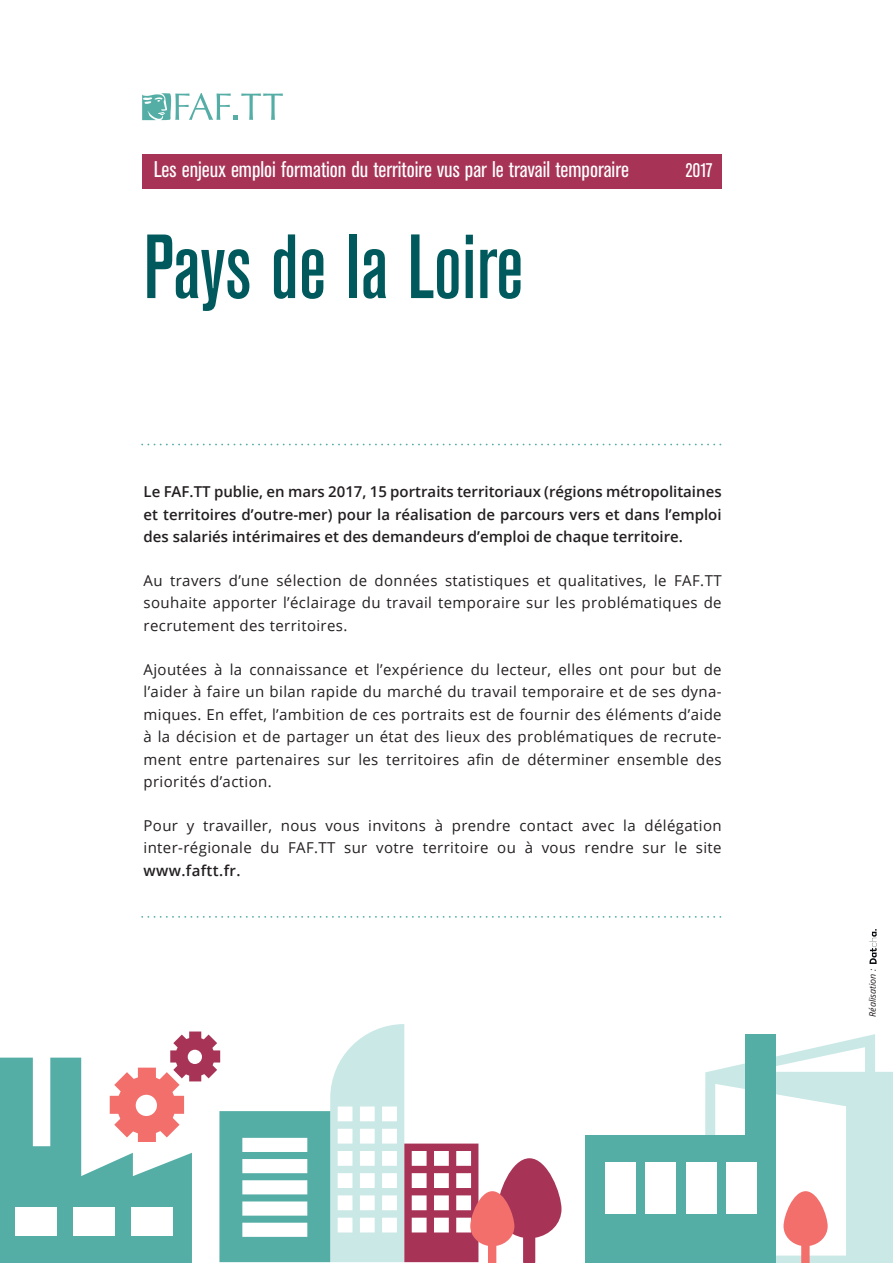
<style>
.page{position:relative;width:893px;height:1263px;background:#fff}
.page>*{position:absolute;margin:0;border:0;box-sizing:border-box;transform-origin:0 0}
.t1{font:500 condensed 90px "Akzidenz Grotesk BE";color:#005a5d}
.t2{font:condensed 22.5px "Akzidenz Grotesk BE";color:#fff}
.t3{font:condensed 19.5px "Akzidenz Grotesk BE";color:#fff}
.t4{font:15px/22.5px "Open Sans";letter-spacing:.025em;color:#231f20;text-align:justify}
.t5{font:600 15px/22.5px "Open Sans";color:#231f20;text-align:justify}
.t6{font:600 15px "Open Sans";letter-spacing:.025em;color:#231f20}
.t7{font:italic 9px "Open Sans";color:#231f20}
</style>
<div class="page">
<div style="left:585px;top:1135px;width:190px;height:127px;background:#54aea6"></div>
<svg style="left:697px;top:1034px;width:196px;height:229px"></svg>
<svg style="left:142px;top:93px;width:141px;height:27px"></svg>
<svg style="left:869px;top:929px;width:8px;height:35px"></svg>
<svg style="left:0;top:1024px;width:561px;height:239px"></svg>
<div style="left:605px;top:1162px;width:30px;height:52px;background:#fff"></div>
<div style="left:645px;top:1162px;width:31px;height:52px;background:#fff"></div>
<div style="left:686px;top:1162px;width:31px;height:52px;background:#fff"></div>
<div style="left:726px;top:1162px;width:31px;height:52px;background:#fff"></div>
<div style="left:745px;top:1034px;width:30px;height:108px;background:#54aea6"></div>
<div style="left:131px;top:1208px;width:42px;height:28px;background:#fff"></div>
<div style="left:73px;top:1208px;width:42px;height:28px;background:#fff"></div>
<div style="left:15px;top:1208px;width:42px;height:28px;background:#fff"></div>
<div style="left:142px;top:155px;width:580px;height:34px;background:#a73457"></div>
<svg style="left:142px;top:444px;width:580px;height:1px"></svg>
<svg style="left:142px;top:916px;width:580px;height:2px"></svg>
<h2 class="t2" style="left:154px;top:157px;width:477px">Les enjeux emploi formation du territoire vus par le travail temporaire</h2>
<h3 class="t3" style="left:686px;top:160px;width:29px">2017</h3>
<h1 class="t1" style="left:144px;top:217px;width:382px">Pays de la Loire</h1>
<p class="t5" style="left:144px;top:480px;width:580px">Le FAF.TT publie, en mars 2017, 15 portraits territoriaux (régions métropolitaines et territoires d’outre-mer) pour la réalisation de parcours vers et dans l’emploi des salariés intérimaires et des demandeurs d’emploi de chaque territoire.</p>
<p class="t4" style="left:144px;top:569px;width:580px">Au travers d’une sélection de données statistiques et qualitatives, le FAF.TT souhaite apporter l’éclairage du travail temporaire sur les problématiques de recrutement des territoires.</p>
<p class="t4" style="left:144px;top:657px;width:580px">Ajoutées à la connaissance et l’expérience du lecteur, elles ont pour but de l’aider à faire un bilan rapide du marché du travail temporaire et de ses dyna&shy;miques. En effet, l’ambition de ces portraits est de fournir des éléments d’aide à la décision et de partager un état des lieux des problématiques de recrute&shy;ment entre partenaires sur les territoires afin de déterminer ensemble des priorités d’action.</p>
<p class="t4" style="left:144px;top:813px;width:580px">Pour y travailler, nous vous invitons à prendre contact avec la délégation inter-régionale du FAF.TT sur votre territoire ou à vous rendre sur le site</p>
<p class="t6" style="left:144px;top:860px;width:98px">www.faftt.fr.</p>
<p class="t7" style="left:866px;top:1017px;width:50px;rotate:-90deg">Réalisation :</p>
</div>
